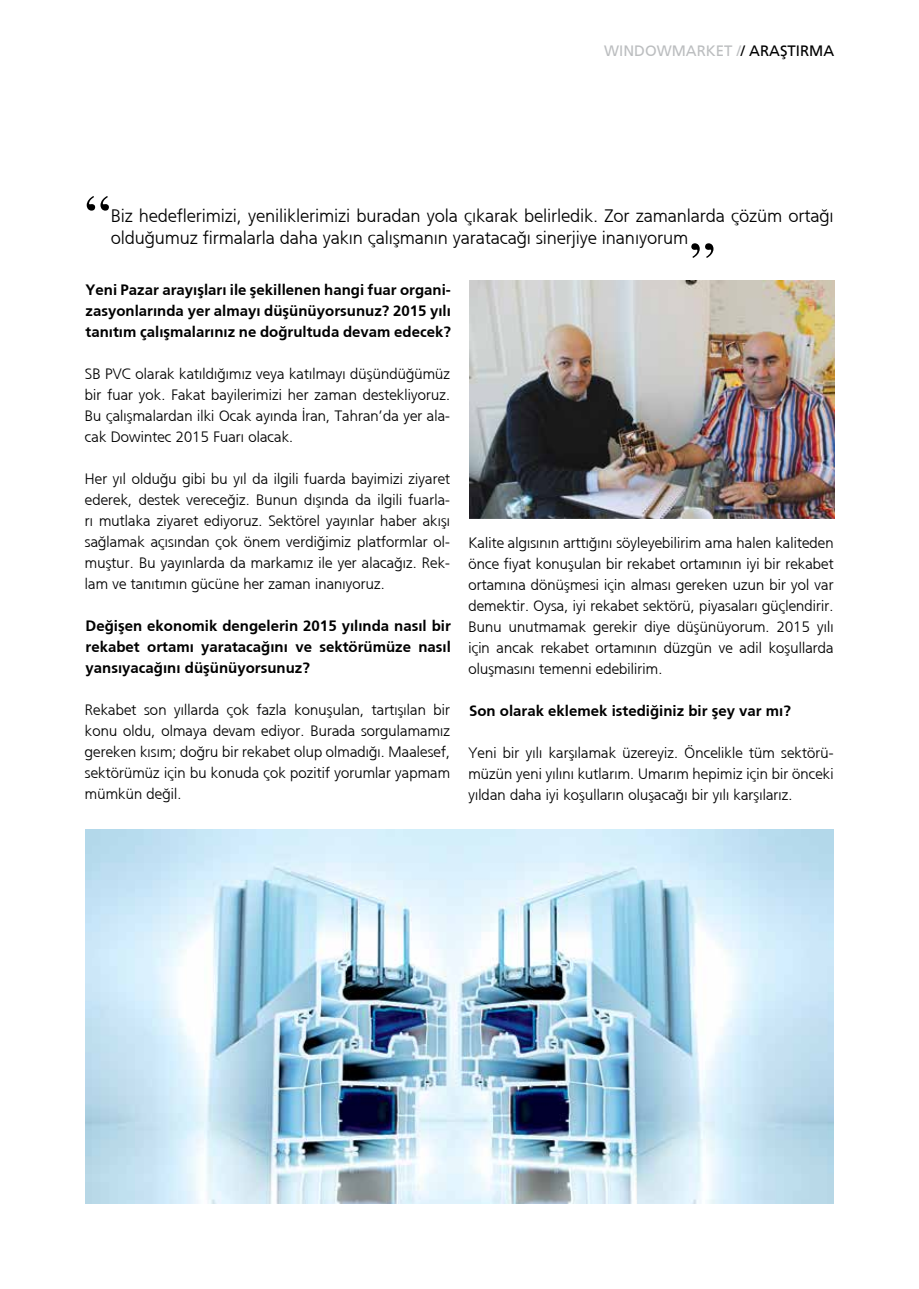
<style>
.page{position:relative;width:919px;height:1289px;background:#fff}
.page>*{position:absolute;margin:0;border:0;box-sizing:border-box;transform-origin:0 0}
.t1{font:60px "Times";color:#000}
.t2{font:300 18px "Frutiger";color:#000}
.t3{font:300 15px/21px "Frutiger";color:#000;text-align:justify}
.t4{font:700 15px/21px "Frutiger";color:#000;text-align:justify}
.t5{font:15px "Frutiger Roman";color:#bcbec0}
.s1{color:#000}
</style>
<div class="page">
<img style="left:469px;top:281px;width:365px;height:238px">
<img style="left:86px;top:829px;width:747px;height:374px">
<p class="t5" style="left:604px;top:42px;width:232px">WINDOWMARKET /<span class="s1">/ ARAŞTIRMA</span></p>
<h1 class="t1" style="left:85px;top:178px;width:28px">“</h1>
<p class="t2" style="left:112px;top:206px;width:724px">Biz hedeflerimizi, yeniliklerimizi buradan yola çıkarak belirledik. Zor zamanlarda çözüm ortağı</p>
<p class="t2" style="left:112px;top:227px;width:578px">olduğumuz firmalarla daha yakın çalışmanın yaratacağı sinerjiye inanıyorum</p>
<h1 class="t1" style="left:689px;top:226px;width:28px">”</h1>
<p class="t4" style="left:86px;top:279px;width:367px">Yeni Pazar arayışları ile şekillenen hangi fuar organi&shy;zasyonlarında yer almayı düşünüyorsunuz? 2015 yılı tanıtım çalışmalarınız ne doğrultuda devam edecek?</p>
<p class="t3" style="left:86px;top:363px;width:367px">SB PVC olarak katıldığımız veya katılmayı düşündüğümüz bir fuar yok. Fakat bayilerimizi her zaman destekliyoruz.<br>Bu çalışmalardan ilki Ocak ayında İran, Tahran’da yer ala&shy;cak Dowintec 2015 Fuarı olacak.</p>
<p class="t3" style="left:86px;top:468px;width:367px">Her yıl olduğu gibi bu yıl da ilgili fuarda bayimizi ziyaret ederek, destek vereceğiz. Bunun dışında da ilgili fuarla&shy;rı mutlaka ziyaret ediyoruz. Sektörel yayınlar haber akışı sağlamak açısından çok önem verdiğimiz platformlar ol&shy;muştur. Bu yayınlarda da markamız ile yer alacağız. Rek&shy;lam ve tanıtımın gücüne her zaman inanıyoruz.</p>
<p class="t4" style="left:86px;top:615px;width:367px">Değişen ekonomik dengelerin 2015 yılında nasıl bir rekabet ortamı yaratacağını ve sektörümüze nasıl yansıyacağını düşünüyorsunuz?</p>
<p class="t3" style="left:86px;top:699px;width:367px">Rekabet son yıllarda çok fazla konuşulan, tartışılan bir konu oldu, olmaya devam ediyor. Burada sorgulamamız gereken kısım; doğru bir rekabet olup olmadığı. Maalesef, sektörümüz için bu konuda çok pozitif yorumlar yapmam mümkün değil.</p>
<p class="t3" style="left:469px;top:532px;width:367px">Kalite algısının arttığını söyleyebilirim ama halen kaliteden önce fiyat konuşulan bir rekabet ortamının iyi bir rekabet ortamına dönüşmesi için alması gereken uzun bir yol var demektir. Oysa, iyi rekabet sektörü, piyasaları güçlendirir.<br>Bunu unutmamak gerekir diye düşünüyorum. 2015 yılı için ancak rekabet ortamının düzgün ve adil koşullarda oluşmasını temenni edebilirim.</p>
<p class="t4" style="left:469px;top:700px;width:323px">Son olarak eklemek istediğiniz bir şey var mı?</p>
<p class="t3" style="left:469px;top:742px;width:367px">Yeni bir yılı karşılamak üzereyiz. Öncelikle tüm sektörü&shy;müzün yeni yılını kutlarım. Umarım hepimiz için bir önceki yıldan daha iyi koşulların oluşacağı bir yılı karşılarız.</p>
</div>
